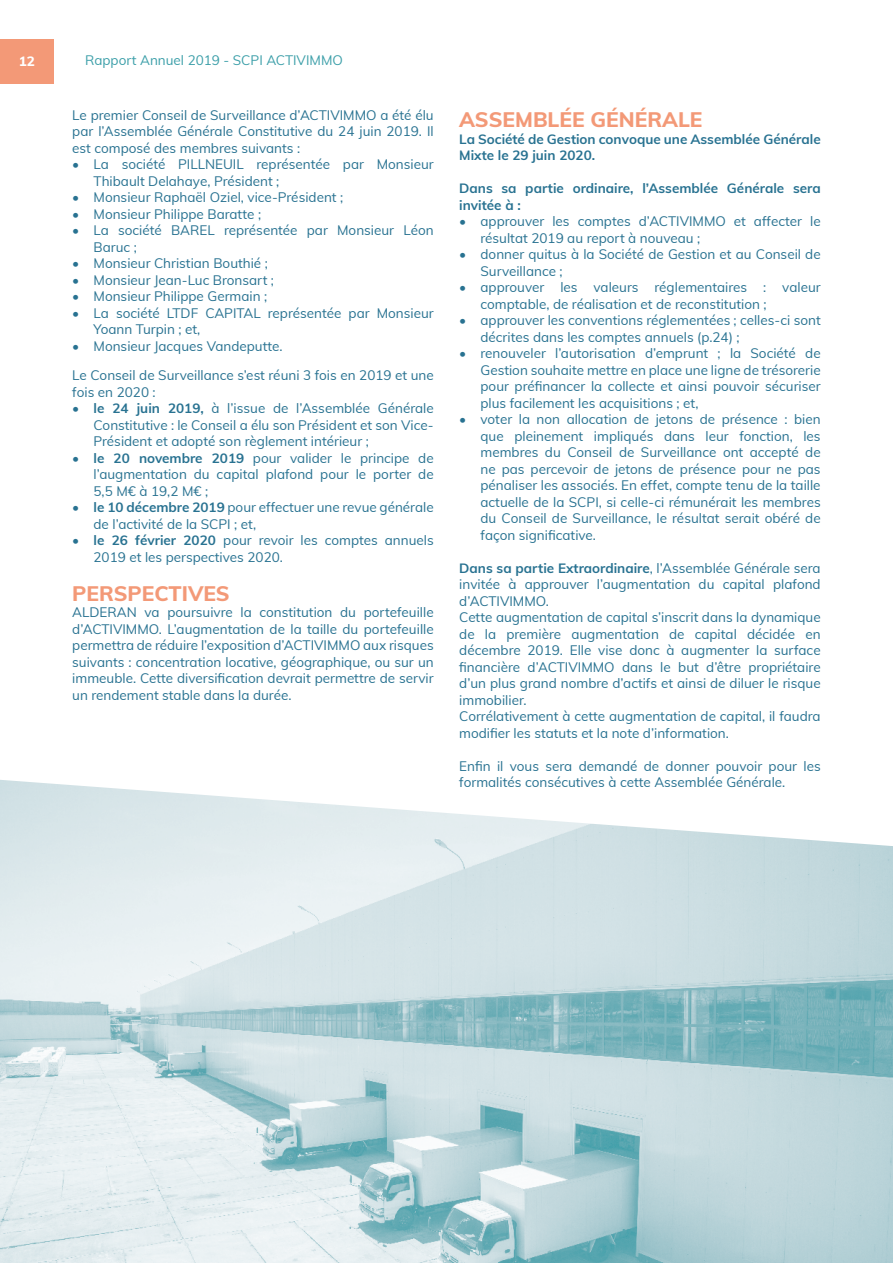
<style>
.page{position:relative;width:893px;height:1263px;background:#fff}
.page>*{position:absolute;margin:0;border:0;box-sizing:border-box;transform-origin:0 0}
.t1{font:800 21px "Muli";color:#f39977}
.t2{font:13.5px/16.5px "Muli";color:#287291}
.t3{font:700 13.5px/16.5px "Muli";color:#287291}
.t4{font:13.5px "Muli";color:#3c9fa9}
.t5{font:800 13.5px "Muli";color:#fff}
.s1{font-weight:700}
</style>
<div class="page">
<div style="left:0;top:39px;width:54px;height:45px;background:#f39977"></div>
<img style="left:0;top:780px;width:893px;height:483px">
<p class="t5" style="left:19px;top:52px;width:18px">12</p>
<p class="t4" style="left:85px;top:51px;width:259px">Rapport Annuel 2019 - SCPI ACTIVIMMO</p>
<p class="t2" style="left:72px;top:106px;width:363px;text-align:justify">Le premier Conseil de Surveillance d’ACTIVIMMO a été élu par l’Assemblée Générale Constitutive du 24 juin 2019. Il est composé des membres suivants :</p>
<p class="t2" style="left:94px;top:156px;width:342px;text-indent:-21px">• La société PILLNEUIL représentée par Monsieur<br>Thibault Delahaye, Président ;</p>
<p class="t2" style="left:72px;top:189px;width:272px">• Monsieur Raphaël Oziel, vice-Président ;</p>
<p class="t2" style="left:72px;top:205px;width:190px">• Monsieur Philippe Baratte ;</p>
<p class="t2" style="left:94px;top:222px;width:342px;text-indent:-21px">• La société BAREL représentée par Monsieur Léon<br>Baruc ;</p>
<p class="t2" style="left:72px;top:255px;width:197px">• Monsieur Christian Bouthié ;</p>
<p class="t2" style="left:72px;top:271px;width:203px">• Monsieur Jean-Luc Bronsart ;</p>
<p class="t2" style="left:72px;top:288px;width:197px">• Monsieur Philippe Germain ;</p>
<p class="t2" style="left:94px;top:304px;width:342px;text-indent:-21px">• La société LTDF CAPITAL représentée par Monsieur<br>Yoann Turpin ; et,</p>
<p class="t2" style="left:72px;top:331px;width:363px;line-height:29.2px">• Monsieur Jacques Vandeputte.<br>Le Conseil de Surveillance s’est réuni 3 fois en 2019 et une</p>
<p class="t2" style="left:72px;top:383px;width:85px">fois en 2020 :</p>
<p class="t2" style="left:94px;top:399px;width:342px;text-align:justify;text-indent:-21px">• <span class="s1">le 24 juin 2019,</span> à l’issue de l’Assemblée Générale Constitutive : le Conseil a élu son Président et son Vice-Président et adopté son règlement intérieur ;</p>
<p class="t2" style="left:94px;top:449px;width:342px;text-align:justify;text-indent:-21px">• <span class="s1">le 20 novembre 2019</span> pour valider le principe de l’augmentation du capital plafond pour le porter de 5,5 M€ à 19,2 M€ ;</p>
<p class="t2" style="left:94px;top:498px;width:342px;text-indent:-21px">• <span class="s1">le 10 décembre 2019</span> pour effectuer une revue générale de l’activité de la SCPI ; et,</p>
<p class="t2" style="left:94px;top:531px;width:342px;text-indent:-21px">• <span class="s1">le 26 février 2020</span> pour revoir les comptes annuels<br>2019 et les perspectives 2020.</p>
<h1 class="t1" style="left:72px;top:578px;width:159px">PERSPECTIVES</h1>
<p class="t2" style="left:72px;top:603px;width:363px;text-align:justify">ALDERAN va poursuivre la constitution du portefeuille d’ACTIVIMMO. L’augmentation de la taille du portefeuille permettra de réduire l’exposition d’ACTIVIMMO aux risques suivants : concentration locative, géographique, ou sur un immeuble. Cette diversification devrait permettre de servir un rendement stable dans la durée.</p>
<h1 class="t1" style="left:459px;top:104px;width:245px">ASSEMBLÉE GÉNÉRALE</h1>
<p class="t3" style="left:459px;top:130px;width:363px">La Société de Gestion convoque une Assemblée Générale<br>Mixte le 29 juin 2020.</p>
<p class="t3" style="left:459px;top:180px;width:363px">Dans sa partie ordinaire, l’Assemblée Générale sera invitée à :</p>
<p class="t2" style="left:480px;top:213px;width:342px;text-indent:-21px">• approuver les comptes d’ACTIVIMMO et affecter le résultat 2019 au report à nouveau ;</p>
<p class="t2" style="left:480px;top:246px;width:342px;text-indent:-21px">• donner quitus à la Société de Gestion et au Conseil de<br>Surveillance ;</p>
<p class="t2" style="left:480px;top:279px;width:342px;text-indent:-21px">• approuver les valeurs réglementaires : valeur comptable, de réalisation et de reconstitution ;</p>
<p class="t2" style="left:480px;top:312px;width:342px;text-indent:-21px">• approuver les conventions réglementées ; celles-ci sont décrites dans les comptes annuels (p.24) ;</p>
<p class="t2" style="left:480px;top:345px;width:342px;text-align:justify;text-indent:-21px">• renouveler l’autorisation d’emprunt ; la Société de Gestion souhaite mettre en place une ligne de trésorerie pour préfinancer la collecte et ainsi pouvoir sécuriser plus facilement les acquisitions ; et,</p>
<p class="t2" style="left:480px;top:411px;width:342px;text-align:justify;text-indent:-21px">• voter la non allocation de jetons de présence : bien que pleinement impliqués dans leur fonction, les membres du Conseil de Surveillance ont accepté de ne pas percevoir de jetons de présence pour ne pas pénaliser les associés. En effet, compte tenu de la taille actuelle de la SCPI, si celle-ci rémunérait les membres du Conseil de Surveillance, le résultat serait obéré de façon significative.</p>
<p class="t2" style="left:459px;top:559px;width:363px"><span class="s1">Dans sa partie Extraordinaire</span>, l’Assemblée Générale sera invitée à approuver l’augmentation du capital plafond d’ACTIVIMMO.<br>Cette augmentation de capital s’inscrit dans la dynamique de la première augmentation de capital décidée en décembre 2019. Elle vise donc à augmenter la surface financière d’ACTIVIMMO dans le but d’être propriétaire d’un plus grand nombre d’actifs et ainsi de diluer le risque immobilier.<br>Corrélativement à cette augmentation de capital, il faudra modifier les statuts et la note d’information.</p>
<p class="t2" style="left:459px;top:757px;width:363px">Enfin il vous sera demandé de donner pouvoir pour les formalités consécutives à cette Assemblée Générale.</p>
</div>
